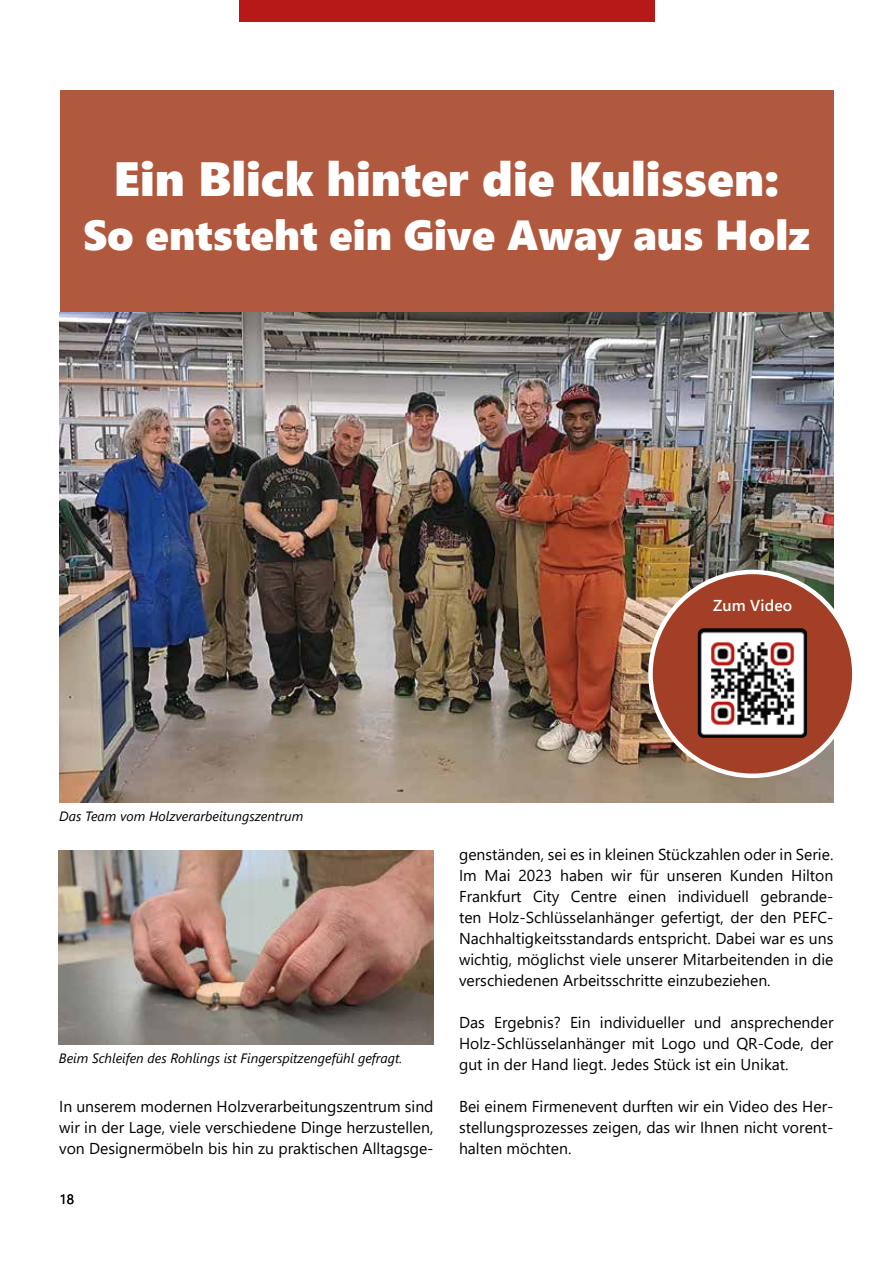
<style>
.page{position:relative;width:893px;height:1263px;background:#fff}
.page>*{position:absolute;margin:0;border:0;box-sizing:border-box;transform-origin:0 0}
.t1{font:48px "Segoe UI Black";color:#fff}
.t2{font:42px "Segoe UI Black";color:#fff}
.t3{font:15.75px/21px "Segoe UI";color:#000;text-align:justify}
.t4{font:600 15.75px "Segoe UI";letter-spacing:.01em;color:#fff}
.t5{font:italic 13.5px "Segoe UI";color:#000}
.t6{font:13.5px "Segoe UI";color:#000}
</style>
<div class="page">
<div style="left:239px;top:0;width:415px;height:21px;background:#b71919"></div>
<div style="left:60px;top:90px;width:773px;height:223px;background:#b1593e"></div>
<img style="left:59px;top:850px;width:374px;height:195px">
<img style="left:60px;top:313px;width:773px;height:489px">
<div style="left:650px;top:572px;width:204px;height:204px;background:#a43f27;border-radius:50%"></div>
<img style="left:698px;top:628px;width:109px;height:110px">
<h1 class="t1" style="left:114px;top:144px;width:667px">Ein Blick hinter die Kulissen:</h1>
<h2 class="t2" style="left:83px;top:204px;width:728px">So entsteht ein Give Away aus Holz</h2>
<p class="t4" style="left:713px;top:590px;width:81px">Zum Video</p>
<p class="t5" style="left:59px;top:803px;width:246px">Das Team vom Holzverarbeitungszentrum</p>
<p class="t5" style="left:59px;top:1046px;width:345px">Beim Schleifen des Rohlings ist Fingerspitzengefühl gefragt.</p>
<p class="t3" style="left:59px;top:1095px;width:376px">In unserem modernen Holzverarbeitungszentrum sind wir in der Lage, viele verschiedene Dinge herzustellen, von Designermöbeln bis hin zu praktischen Alltagsge-</p>
<p class="t6" style="left:60px;top:1186px;width:16px">18</p>
<p class="t3" style="left:459px;top:843px;width:376px">genständen, sei es in kleinen Stückzahlen oder in Serie.<br>Im Mai 2023 haben wir für unseren Kunden Hilton Frankfurt City Centre einen individuell gebrande&shy;ten Holz-Schlüsselanhänger gefertigt, der den PEFC-Nachhaltigkeitsstandards entspricht. Dabei war es uns wichtig, möglichst viele unserer Mitarbeitenden in die verschiedenen Arbeitsschritte einzubeziehen.</p>
<p class="t3" style="left:459px;top:1011px;width:376px">Das Ergebnis? Ein individueller und ansprechender Holz-Schlüsselanhänger mit Logo und QR-Code, der gut in der Hand liegt. Jedes Stück ist ein Unikat.</p>
<p class="t3" style="left:459px;top:1095px;width:376px">Bei einem Firmenevent durften wir ein Video des Her&shy;stellungsprozesses zeigen, das wir Ihnen nicht vorent&shy;halten möchten.</p>
</div>
